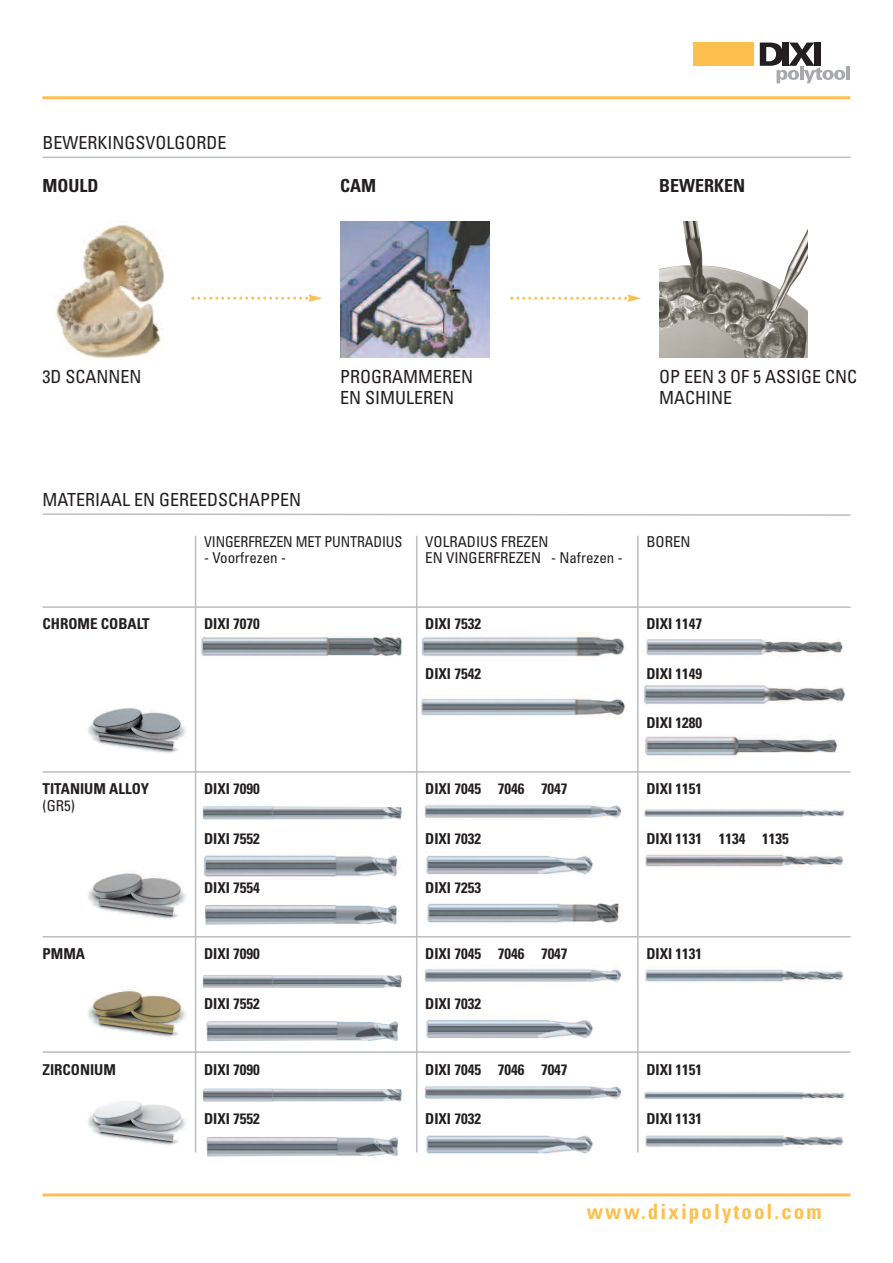
<style>
.page{position:relative;width:893px;height:1263px;background:#fff}
.page>*{position:absolute;margin:0;border:0;box-sizing:border-box;transform-origin:0 0}
.t1{font:700 condensed 21px "Univers";letter-spacing:.1em;color:#fdbf4f}
.t2{font:condensed 18px/21px "Univers";color:#231f20}
.t3{font:700 condensed 18px "Univers";color:#231f20}
.t4{font:700 condensed 15px "Univers";color:#231f20}
.t5{font:condensed 15px "Univers";color:#231f20}
.t6{font:condensed 15px "Univers";color:#231f20;scale:.95 1}
</style>
<div class="page">
<svg style="left:760px;top:43px;width:85px;height:40px"></svg>
<hr style="left:846px;top:66px;width:4px;height:14px;background:#a8a9ad">
<div style="left:693px;top:43px;width:61px;height:23px;background:#fdbf4f"></div>
<hr style="left:43px;top:96px;width:807px;height:3px;background:#fdbf4f">
<hr style="left:43px;top:1193px;width:807px;height:3px;background:#fdbf4f">
<img style="left:87px;top:988px;width:99px;height:50px">
<img style="left:88px;top:870px;width:98px;height:50px">
<img style="left:203px;top:1088px;width:199px;height:13px">
<img style="left:206px;top:1137px;width:192px;height:19px">
<img style="left:645px;top:969px;width:199px;height:14px">
<img style="left:424px;top:969px;width:198px;height:13px">
<img style="left:203px;top:975px;width:199px;height:13px">
<img style="left:206px;top:1021px;width:192px;height:20px">
<img style="left:645px;top:854px;width:199px;height:14px">
<img style="left:644px;top:809px;width:201px;height:8px">
<img style="left:424px;top:805px;width:198px;height:13px">
<img style="left:426px;top:855px;width:168px;height:20px">
<img style="left:426px;top:1019px;width:168px;height:20px">
<img style="left:426px;top:1135px;width:168px;height:19px">
<img style="left:427px;top:900px;width:195px;height:23px">
<img style="left:203px;top:806px;width:199px;height:13px">
<img style="left:203px;top:853px;width:198px;height:24px">
<svg style="left:42px;top:513px;width:809px;height:3px"></svg>
<hr style="left:43px;top:606px;width:807px;height:2px;background:#bcbdc0">
<hr style="left:43px;top:771px;width:807px;height:2px;background:#bcbdc0">
<hr style="left:43px;top:936px;width:807px;height:1px;background:#bcbdc0">
<hr style="left:43px;top:1051px;width:807px;height:2px;background:#bcbdc0">
<img style="left:201px;top:633px;width:201px;height:23px">
<img style="left:205px;top:905px;width:192px;height:19px">
<img style="left:421px;top:632px;width:204px;height:25px">
<img style="left:643px;top:684px;width:202px;height:20px">
<img style="left:646px;top:639px;width:199px;height:18px">
<img style="left:421px;top:698px;width:204px;height:19px">
<img style="left:424px;top:1086px;width:198px;height:13px">
<img style="left:645px;top:736px;width:194px;height:20px">
<img style="left:644px;top:1091px;width:201px;height:9px">
<img style="left:645px;top:1135px;width:199px;height:13px">
<hr style="left:195px;top:536px;width:1px;height:616px;background:#bcbdc0">
<hr style="left:416px;top:536px;width:1px;height:616px;background:#bcbdc0">
<hr style="left:637px;top:536px;width:2px;height:616px;background:#bcbdc0">
<img style="left:87px;top:707px;width:99px;height:47px">
<img style="left:87px;top:1101px;width:99px;height:45px">
<img style="left:55px;top:221px;width:109px;height:137px">
<img style="left:340px;top:221px;width:149px;height:136px">
<img style="left:659px;top:221px;width:149px;height:136px">
<svg style="left:191px;top:294px;width:131px;height:8px"></svg>
<svg style="left:510px;top:294px;width:131px;height:8px"></svg>
<hr style="left:43px;top:157px;width:807px;height:1px;background:#bcbdc0">
<p class="t2" style="left:43px;top:134px;width:186px">BEWERKINGSVOLGORDE</p>
<p class="t3" style="left:43px;top:179px;width:57px">MOULD</p>
<p class="t3" style="left:340px;top:179px;width:37px">CAM</p>
<p class="t3" style="left:659px;top:179px;width:88px">BEWERKEN</p>
<p class="t2" style="left:43px;top:367px;width:101px">3D SCANNEN</p>
<p class="t2" style="left:340px;top:367px;width:135px">PROGRAMMEREN<br>EN SIMULEREN</p>
<p class="t2" style="left:43px;top:490px;width:260px">MATERIAAL EN GEREEDSCHAPPEN</p>
<p class="t2" style="left:659px;top:367px;width:199px">OP EEN 3 OF 5 ASSIGE CNC<br>MACHINE</p>
<p class="t6" style="left:204px;top:536px;width:210px">VINGERFREZEN MET PUNTRADIUS</p>
<p class="t5" style="left:425px;top:536px;width:125px">VOLRADIUS FREZEN</p>
<p class="t5" style="left:646px;top:536px;width:46px">BOREN</p>
<p class="t5" style="left:204px;top:552px;width:83px">- Voorfrezen -</p>
<p class="t5" style="left:425px;top:552px;width:199px">EN VINGERFREZEN - Nafrezen -</p>
<p class="t4" style="left:43px;top:618px;width:109px">CHROME COBALT</p>
<p class="t4" style="left:204px;top:618px;width:57px">DIXI 7070</p>
<p class="t4" style="left:425px;top:618px;width:57px">DIXI 7532</p>
<p class="t4" style="left:646px;top:618px;width:57px">DIXI 1147</p>
<p class="t4" style="left:425px;top:668px;width:57px">DIXI 7542</p>
<p class="t4" style="left:646px;top:668px;width:57px">DIXI 1149</p>
<p class="t4" style="left:646px;top:717px;width:57px">DIXI 1280</p>
<p class="t4" style="left:43px;top:783px;width:108px">TITANIUM ALLOY</p>
<p class="t4" style="left:204px;top:783px;width:57px">DIXI 7090</p>
<p class="t4" style="left:425px;top:783px;width:144px">DIXI 7045 7046 7047</p>
<p class="t4" style="left:646px;top:783px;width:57px">DIXI 1151</p>
<p class="t5" style="left:43px;top:800px;width:34px">(GR5)</p>
<p class="t4" style="left:204px;top:833px;width:57px">DIXI 7552</p>
<p class="t4" style="left:425px;top:833px;width:57px">DIXI 7032</p>
<p class="t4" style="left:646px;top:833px;width:144px">DIXI 1131 1134 1135</p>
<p class="t4" style="left:204px;top:882px;width:57px">DIXI 7554</p>
<p class="t4" style="left:425px;top:882px;width:57px">DIXI 7253</p>
<p class="t4" style="left:43px;top:948px;width:44px">PMMA</p>
<p class="t4" style="left:204px;top:948px;width:57px">DIXI 7090</p>
<p class="t4" style="left:425px;top:948px;width:144px">DIXI 7045 7046 7047</p>
<p class="t4" style="left:646px;top:948px;width:57px">DIXI 1131</p>
<p class="t4" style="left:204px;top:998px;width:57px">DIXI 7552</p>
<p class="t4" style="left:425px;top:998px;width:57px">DIXI 7032</p>
<p class="t4" style="left:43px;top:1064px;width:75px">ZIRCONIUM</p>
<p class="t4" style="left:204px;top:1064px;width:57px">DIXI 7090</p>
<p class="t4" style="left:425px;top:1064px;width:144px">DIXI 7045 7046 7047</p>
<p class="t4" style="left:646px;top:1064px;width:57px">DIXI 1151</p>
<p class="t4" style="left:204px;top:1113px;width:57px">DIXI 7552</p>
<p class="t4" style="left:425px;top:1113px;width:57px">DIXI 7032</p>
<p class="t4" style="left:646px;top:1113px;width:57px">DIXI 1131</p>
<h1 class="t1" style="left:587px;top:1203px;width:236px">www.dixipolytool.com</h1>
</div>
